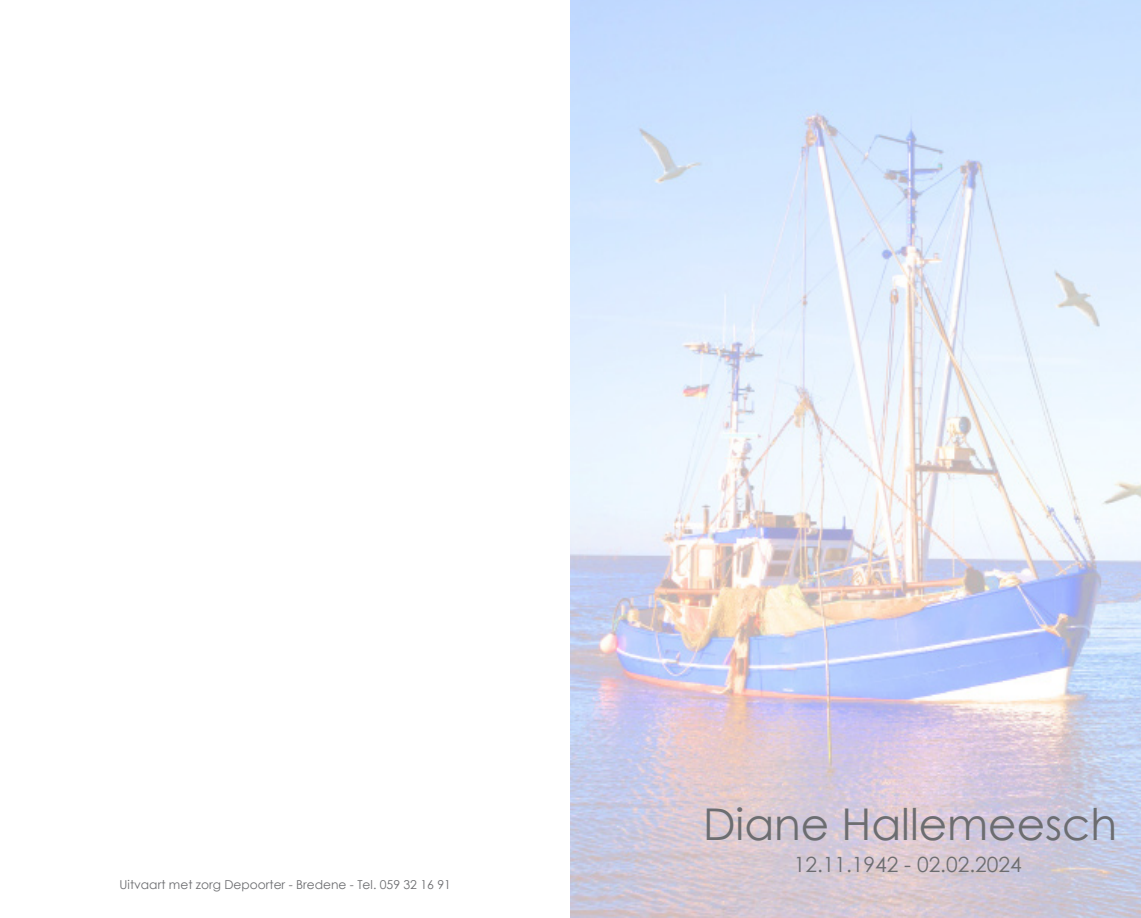
<style>
.page{position:relative;width:1141px;height:918px;background:#fff}
.page>*{position:absolute;margin:0;border:0;box-sizing:border-box;transform-origin:0 0}
.t1{font:43.75px "Century Gothic";color:#6c6d70}
.t2{font:21px "Century Gothic";color:#6c6d70}
.t3{font:12.25px "Century Gothic";color:#6c6d70}
</style>
<div class="page">
<img style="left:570px;top:0;width:571px;height:918px">
<p class="t3" style="left:120px;top:875px;width:333px">Uitvaart met zorg Depoorter - Bredene - Tel. 059 32 16 91</p>
<p class="t1" style="left:703px;top:794px;width:416px">Diane Hallemeesch</p>
<p class="t2" style="left:794px;top:849px;width:230px">12.11.1942 - 02.02.2024</p>
</div>
